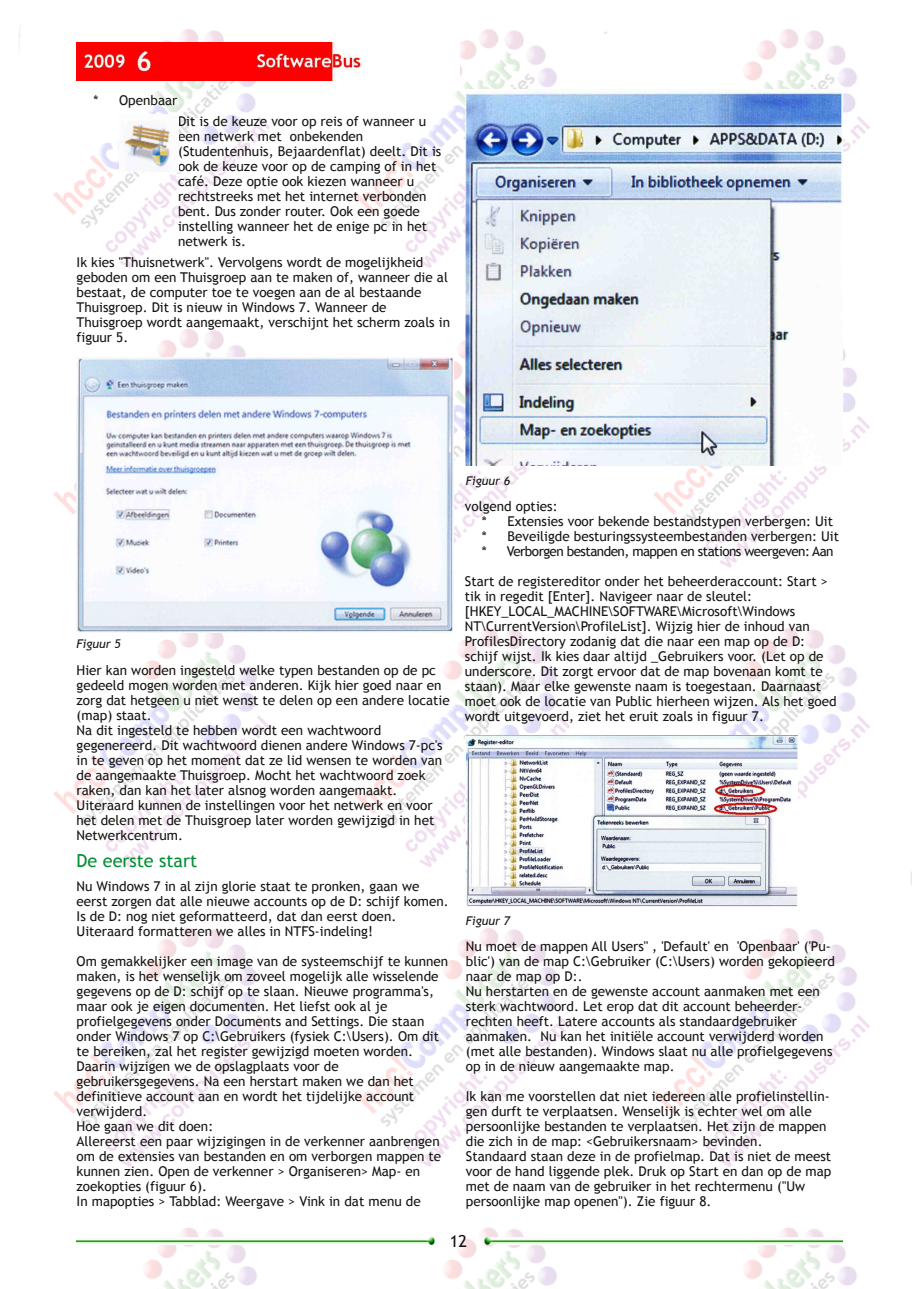
<style>
.page{position:relative;width:919px;height:1289px;background:#fff}
.page>*{position:absolute;margin:0;border:0;box-sizing:border-box;transform-origin:0 0}
.t1{font:18px "Trebuchet MS";color:#008f33}
.t2{font:16.5px "Trebuchet MS";color:#161413}
.t3{font:13.5px/15px "Trebuchet MS";color:#161413}
.t4{font:italic 12px "Trebuchet MS";color:#161413}
</style>
<div class="page">
<img style="left:19px;top:27px;width:851px;height:1261px">
<img style="left:77px;top:43px;width:382px;height:38px">
<img style="left:77px;top:1237px;width:361px;height:7px">
<img style="left:480px;top:1237px;width:362px;height:7px">
<img style="left:119px;top:115px;width:60px;height:57px">
<img style="left:77px;top:357px;width:376px;height:276px">
<img style="left:466px;top:89px;width:376px;height:377px">
<img style="left:466px;top:736px;width:331px;height:170px">
<p class="t3" style="left:94px;top:93px;width:85px">* Openbaar</p>
<p class="t3" style="left:178px;top:114px;width:265px">Dit is de keuze voor op reis of wanneer u een netwerk met onbekenden (Studentenhuis, Bejaardenflat) deelt. Dit is ook de keuze voor op de camping of in het café. Deze optie ook kiezen wanneer u rechtstreeks met het internet verbonden bent. Dus zonder router. Ook een goede instelling wanneer het de enige pc in het netwerk is.</p>
<p class="t3" style="left:77px;top:254px;width:375px">Ik kies "Thuisnetwerk". Vervolgens wordt de mogelijkheid geboden om een Thuisgroep aan te maken of, wanneer die al bestaat, de computer toe te voegen aan de al bestaande Thuisgroep. Dit is nieuw in Windows 7. Wanneer de Thuisgroep wordt aangemaakt, verschijnt het scherm zoals in figuur 5.</p>
<p class="t4" style="left:77px;top:637px;width:46px">Figuur 5</p>
<p class="t3" style="left:77px;top:663px;width:374px">Hier kan worden ingesteld welke typen bestanden op de pc gedeeld mogen worden met anderen. Kijk hier goed naar en zorg dat hetgeen u niet wenst te delen op een andere locatie (map) staat.<br>Na dit ingesteld te hebben wordt een wachtwoord gegenereerd. Dit wachtwoord dienen andere Windows 7‐pc's in te geven op het moment dat ze lid wensen te worden van de aangemaakte Thuisgroep. Mocht het wachtwoord zoek raken, dan kan het later alsnog worden aangemaakt.<br>Uiteraard kunnen de instellingen voor het netwerk en voor het delen met de Thuisgroep later worden gewijzigd in het Netwerkcentrum.</p>
<h1 class="t1" style="left:77px;top:850px;width:122px">De eerste start</h1>
<p class="t3" style="left:77px;top:879px;width:374px">Nu Windows 7 in al zijn glorie staat te pronken, gaan we eerst zorgen dat alle nieuwe accounts op de D: schijf komen.<br>Is de D: nog niet geformatteerd, dat dan eerst doen.<br>Uiteraard formatteren we alles in NTFS‐indeling!</p>
<p class="t3" style="left:77px;top:954px;width:373px">Om gemakkelijker een image van de systeemschijf te kunnen maken, is het wenselijk om zoveel mogelijk alle wisselende gegevens op de D: schijf op te slaan. Nieuwe programma's, maar ook je eigen documenten. Het liefst ook al je profielgegevens onder Documents and Settings. Die staan onder Windows 7 op C:\Gebruikers (fysiek C:\Users). Om dit te bereiken, zal het register gewijzigd moeten worden.<br>Daarin wijzigen we de opslagplaats voor de gebruikersgegevens. Na een herstart maken we dan het definitieve account aan en wordt het tijdelijke account verwijderd.<br>Hoe gaan we dit doen:<br>Allereerst een paar wijzigingen in de verkenner aanbrengen om de extensies van bestanden en om verborgen mappen te kunnen zien. Open de verkenner &gt; Organiseren&gt; Map‐ en zoekopties (figuur 6).<br>In mapopties &gt; Tabblad: Weergave &gt; Vink in dat menu de</p>
<p class="t4" style="left:466px;top:474px;width:46px">Figuur 6</p>
<p class="t3" style="left:482px;top:498px;width:358px;text-indent:-17px">volgend opties:<br>* Extensies voor bekende bestandstypen verbergen: Uit * Beveiligde besturingssysteembestanden verbergen: Uit * Verborgen bestanden, mappen en stations weergeven: Aan</p>
<p class="t3" style="left:465px;top:573px;width:373px">Start de registereditor onder het beheerderaccount: Start &gt; tik in regedit [Enter]. Navigeer naar de sleutel: [HKEY_LOCAL_MACHINE\SOFTWARE\Microsoft\Windows NT\CurrentVersion\ProfileList]. Wijzig hier de inhoud van ProfilesDirectory zodanig dat die naar een map op de D: schijf wijst. Ik kies daar altijd _Gebruikers voor. (Let op de underscore. Dit zorgt ervoor dat de map bovenaan komt te staan). Maar elke gewenste naam is toegestaan. Daarnaast moet ook de locatie van Public hierheen wijzen. Als het goed wordt uitgevoerd, ziet het eruit zoals in figuur 7.</p>
<p class="t4" style="left:466px;top:913px;width:46px">Figuur 7</p>
<p class="t3" style="left:466px;top:938px;width:371px">Nu moet de mappen All Users'' , 'Default' en 'Openbaar' ('Pu‐ blic') van de map C:\Gebruiker (C:\Users) worden gekopieerd naar de map op D:.<br>Nu herstarten en de gewenste account aanmaken met een sterk wachtwoord. Let erop dat dit account beheerder‐ rechten heeft. Latere accounts als standaardgebruiker aanmaken. Nu kan het initiële account verwijderd worden (met alle bestanden). Windows slaat nu alle profielgegevens op in de nieuw aangemaakte map.</p>
<p class="t3" style="left:466px;top:1088px;width:367px">Ik kan me voorstellen dat niet iedereen alle profielinstellin‐ gen durft te verplaatsen. Wenselijk is echter wel om alle persoonlijke bestanden te verplaatsen. Het zijn de mappen die zich in de map: &lt;Gebruikersnaam&gt; bevinden.<br>Standaard staan deze in de profielmap. Dat is niet de meest voor de hand liggende plek. Druk op Start en dan op de map met de naam van de gebruiker in het rechtermenu ("Uw persoonlijke map openen"). Zie figuur 8.</p>
<p class="t2" style="left:450px;top:1231px;width:19px">12</p>
</div>
